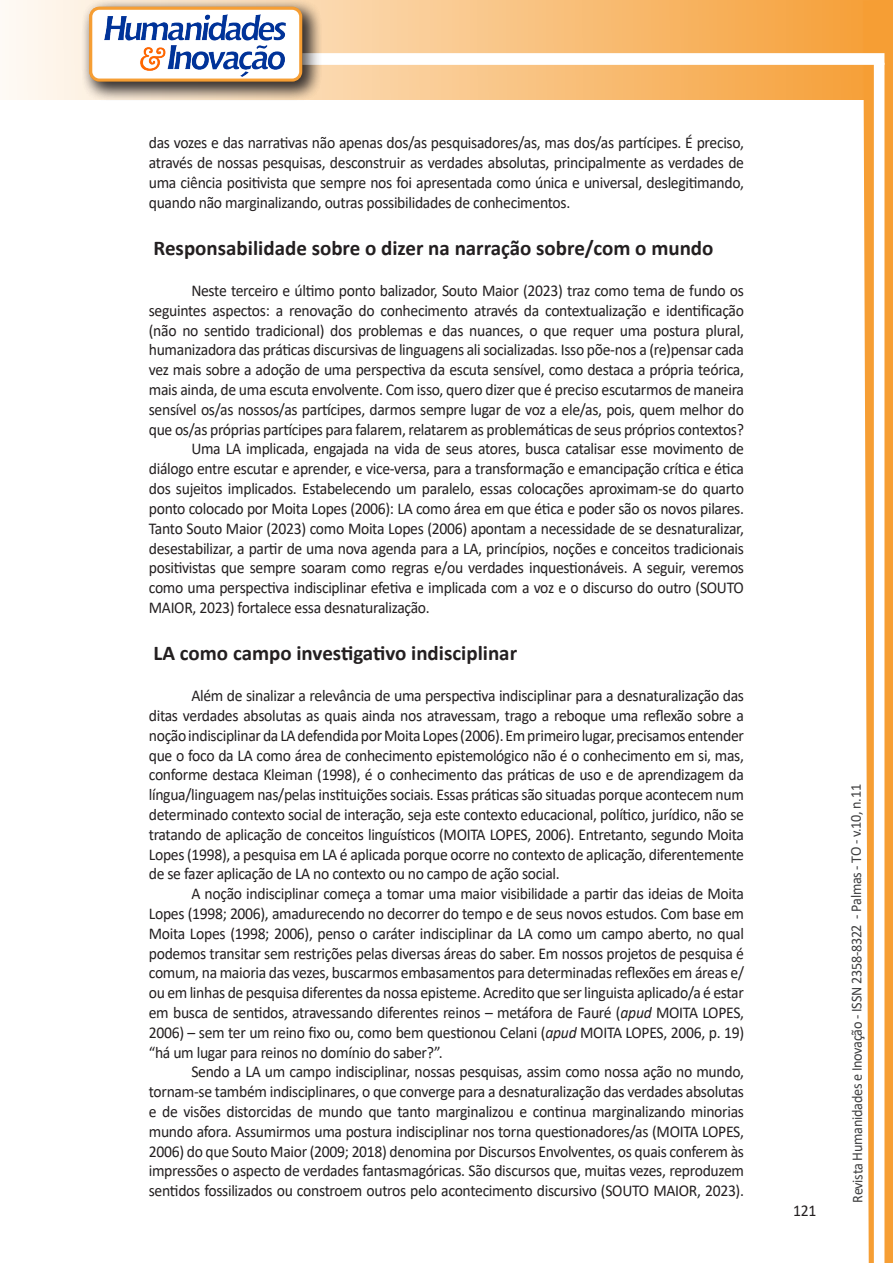
<style>
.page{position:relative;width:893px;height:1263px;background:#fff}
.page>*{position:absolute;margin:0;border:0;box-sizing:border-box;transform-origin:0 0}
.Titulo_2{font:700 21px "Calibri";color:#231f20}
.texto{font:16.5px/19.8px "Calibri";letter-spacing:-.02em;color:#231f20;text-align:justify;scale:.95 1}
.t1{font:15px "Calibri";letter-spacing:-.025em;color:#3e3e3f;scale:.95 1}
.s1{font-style:italic}
</style>
<div class="page">
<svg style="left:5px;top:0;width:858px;height:100px;background:#f9c484"></svg>
<div style="left:302px;top:53px;width:582px;height:12px;background:#fff;border:2px solid #fff"></div>
<svg style="left:863px;top:0;width:30px;height:1263px"></svg>
<div style="left:81px;top:0;width:241px;height:102px;background:#231f20;opacity:.75"></div>
<div style="left:91px;top:8px;width:210px;height:72px;background:#fff;border-radius:9px"></div>
<img style="left:104px;top:14px;width:181px;height:62px">
<div style="left:89px;top:7px;width:213px;height:75px;border:3px solid #f69e34;border-radius:9px"></div>
<p class="texto" style="left:149px;top:133px;width:628px">das vozes e das narrativas não apenas dos/as pesquisadores/as, mas dos/as partícipes. É preciso, através de nossas pesquisas, desconstruir as verdades absolutas, principalmente as verdades de uma ciência positivista que sempre nos foi apresentada como única e universal, deslegitimando, quando não marginalizando, outras possibilidades de conhecimentos.</p>
<p class="Titulo_2" style="left:154px;top:233px;width:561px">Responsabilidade sobre o dizer na narração sobre/com o mundo</p>
<p class="texto" style="left:149px;top:280px;width:628px;text-indent:43px">Neste terceiro e último ponto balizador, Souto Maior (2023) traz como tema de fundo os seguintes aspectos: a renovação do conhecimento através da contextualização e identificação (não no sentido tradicional) dos problemas e das nuances, o que requer uma postura plural, humanizadora das práticas discursivas de linguagens ali socializadas. Isso põe-nos a (re)pensar cada vez mais sobre a adoção de uma perspectiva da escuta sensível, como destaca a própria teórica, mais ainda, de uma escuta envolvente. Com isso, quero dizer que é preciso escutarmos de maneira sensível os/as nossos/as partícipes, darmos sempre lugar de voz a ele/as, pois, quem melhor do que os/as próprias partícipes para falarem, relatarem as problemáticas de seus próprios contextos?</p>
<p class="texto" style="left:149px;top:439px;width:628px;text-indent:43px">Uma LA implicada, engajada na vida de seus atores, busca catalisar esse movimento de diálogo entre escutar e aprender, e vice-versa, para a transformação e emancipação crítica e ética dos sujeitos implicados. Estabelecendo um paralelo, essas colocações aproximam-se do quarto ponto colocado por Moita Lopes (2006): LA como área em que ética e poder são os novos pilares.<br>Tanto Souto Maior (2023) como Moita Lopes (2006) apontam a necessidade de se desnaturalizar, desestabilizar, a partir de uma nova agenda para a LA, princípios, noções e conceitos tradicionais positivistas que sempre soaram como regras e/ou verdades inquestionáveis. A seguir, veremos como uma perspectiva indisciplinar efetiva e implicada com a voz e o discurso do outro (SOUTO MAIOR, 2023) fortalece essa desnaturalização.</p>
<p class="Titulo_2" style="left:154px;top:638px;width:365px">LA como campo investigativo indisciplinar</p>
<p class="texto" style="left:149px;top:685px;width:628px;text-indent:43px">Além de sinalizar a relevância de uma perspectiva indisciplinar para a desnaturalização das ditas verdades absolutas as quais ainda nos atravessam, trago a reboque uma reflexão sobre a noção indisciplinar da LA defendida por Moita Lopes (2006). Em primeiro lugar, precisamos entender que o foco da LA como área de conhecimento epistemológico não é o conhecimento em si, mas, conforme destaca Kleiman (1998), é o conhecimento das práticas de uso e de aprendizagem da língua/linguagem nas/pelas instituições sociais. Essas práticas são situadas porque acontecem num determinado contexto social de interação, seja este contexto educacional, político, jurídico, não se tratando de aplicação de conceitos linguísticos (MOITA LOPES, 2006). Entretanto, segundo Moita Lopes (1998), a pesquisa em LA é aplicada porque ocorre no contexto de aplicação, diferentemente de se fazer aplicação de LA no contexto ou no campo de ação social.</p>
<p class="texto" style="left:149px;top:883px;width:628px;text-indent:43px">A noção indisciplinar começa a tomar uma maior visibilidade a partir das ideias de Moita Lopes (1998; 2006), amadurecendo no decorrer do tempo e de seus novos estudos. Com base em Moita Lopes (1998; 2006), penso o caráter indisciplinar da LA como um campo aberto, no qual podemos transitar sem restrições pelas diversas áreas do saber. Em nossos projetos de pesquisa é comum, na maioria das vezes, buscarmos embasamentos para determinadas reflexões em áreas e/ ou em linhas de pesquisa diferentes da nossa episteme. Acredito que ser linguista aplicado/a é estar em busca de sentidos, atravessando diferentes reinos – metáfora de Fauré (<span class="s1">apud</span> MOITA LOPES, 2006) – sem ter um reino fixo ou, como bem questionou Celani (<span class="s1">apud</span> MOITA LOPES, 2006, p. 19) “há um lugar para reinos no domínio do saber?”.</p>
<p class="texto" style="left:149px;top:1061px;width:628px;text-indent:43px">Sendo a LA um campo indisciplinar, nossas pesquisas, assim como nossa ação no mundo, tornam-se também indisciplinares, o que converge para a desnaturalização das verdades absolutas e de visões distorcidas de mundo que tanto marginalizou e continua marginalizando minorias mundo afora. Assumirmos uma postura indisciplinar nos torna questionadores/as (MOITA LOPES, 2006) do que Souto Maior (2009; 2018) denomina por Discursos Envolventes, os quais conferem às impressões o aspecto de verdades fantasmagóricas. São discursos que, muitas vezes, reproduzem sentidos fossilizados ou constroem outros pelo acontecimento discursivo (SOUTO MAIOR, 2023).</p>
<p class="texto" style="left:793px;top:1200px;width:26px">121</p>
<p class="t1" style="left:846px;top:1203px;width:442px;rotate:-90deg">Revista Humanidades e Inovação - ISSN 2358-8322 - Palmas - TO - v.10, n.11</p>
</div>
